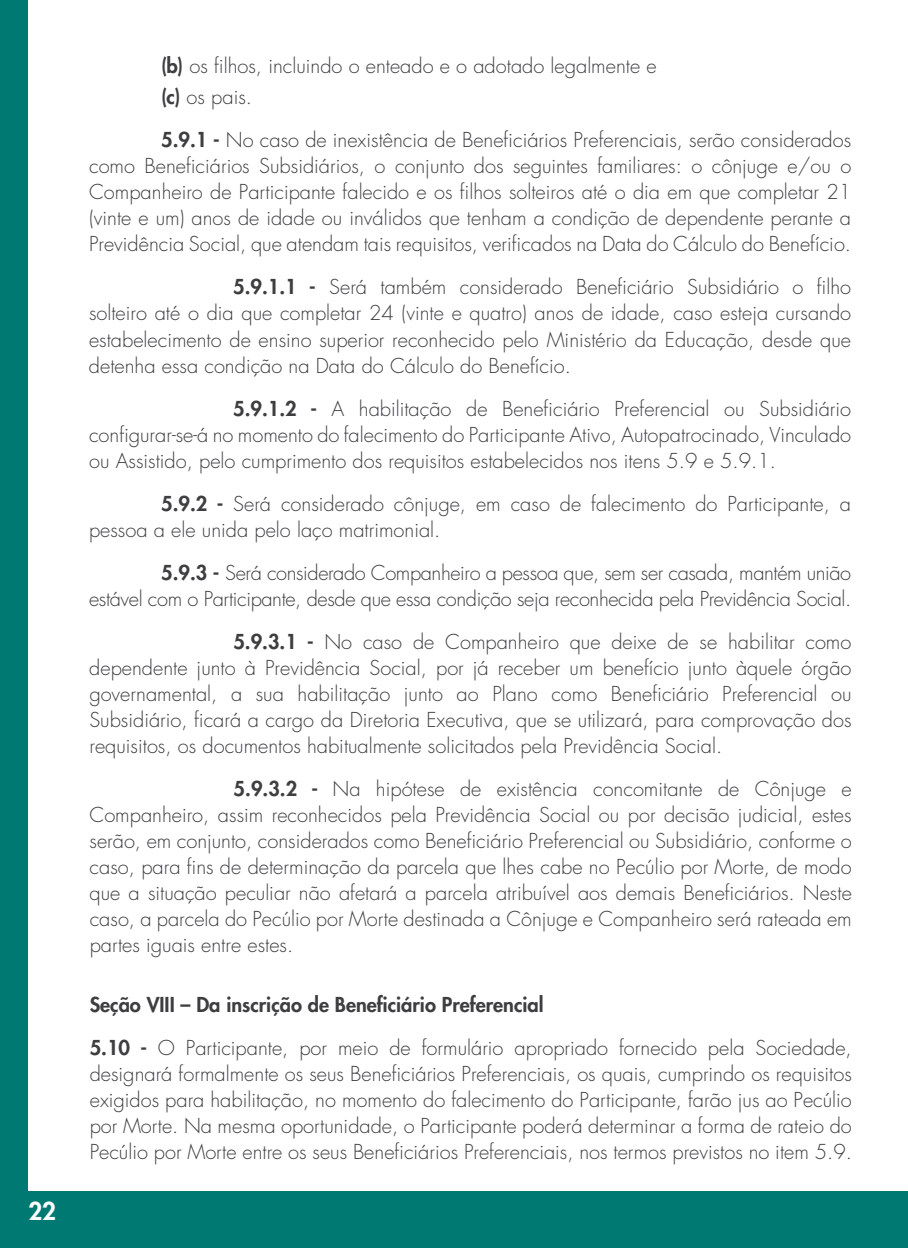
<style>
.page{position:relative;width:908px;height:1248px;background:#fff}
.page>*{position:absolute;margin:0;border:0;box-sizing:border-box;transform-origin:0 0}
.t1{font:800 24px "Futura";color:#fff}
.t2{font:300 20px/26px "Futura";color:#3e3d40;text-align:justify}
.t3{font:300 20px/26px "Futura";letter-spacing:-.02em;color:#3e3d40;text-align:right}
.s1{font-weight:800}
</style>
<div class="page">
<div style="left:0;top:0;width:28px;height:1247px;background:#007973"></div>
<div style="left:0;top:1191px;width:907px;height:56px;background:#007973"></div>
<p class="t1" style="left:28px;top:1194px;width:29px">22</p>
<p class="t2" style="left:161px;top:50px;width:497px;line-height:31.6px"><span class="s1">(b)</span> os filhos, incluindo o enteado e o adotado legalmente e <span class="s1">(c)</span> os pais.</p>
<p class="t2" style="left:89px;top:127px;width:763px;text-indent:72px"><span class="s1">5.9.1 -</span> No caso de inexistência de Beneficiários Preferenciais, serão considerados como Beneficiários Subsidiários, o conjunto dos seguintes familiares: o cônjuge e/ou o Companheiro de Participante falecido e os filhos solteiros até o dia em que completar 21 (vinte e um) anos de idade ou inválidos que tenham a condição de dependente perante a Previdência Social, que atendam tais requisitos, verificados na Data do Cálculo do Benefício.</p>
<p class="t2" style="left:89px;top:274px;width:763px;text-indent:144px"><span class="s1">5.9.1.1 -</span> Será também considerado Beneficiário Subsidiário o filho solteiro até o dia que completar 24 (vinte e quatro) anos de idade, caso esteja cursando estabelecimento de ensino superior reconhecido pelo Ministério da Educação, desde que detenha essa condição na Data do Cálculo do Benefício.</p>
<p class="t2" style="left:89px;top:395px;width:763px;text-indent:144px"><span class="s1">5.9.1.2 -</span> A habilitação de Beneficiário Preferencial ou Subsidiário configurar-se-á no momento do falecimento do Participante Ativo, Autopatrocinado, Vinculado ou Assistido, pelo cumprimento dos requisitos estabelecidos nos itens 5.9 e 5.9.1.</p>
<p class="t2" style="left:89px;top:490px;width:763px;text-indent:72px"><span class="s1">5.9.2 -</span> Será considerado cônjuge, em caso de falecimento do Participante, a pessoa a ele unida pelo laço matrimonial.</p>
<p class="t3" style="left:89px;top:559px;width:763px"><span class="s1">5.9.3 -</span> Será considerado Companheiro a pessoa que, sem ser casada, mantém união<br>estável com o Participante, desde que essa condição seja reconhecida pela Previdência Social.</p>
<p class="t2" style="left:89px;top:628px;width:763px;text-indent:144px"><span class="s1">5.9.3.1 -</span> No caso de Companheiro que deixe de se habilitar como dependente junto à Previdência Social, por já receber um benefício junto àquele órgão governamental, a sua habilitação junto ao Plano como Beneficiário Preferencial ou Subsidiário, ficará a cargo da Diretoria Executiva, que se utilizará, para comprovação dos requisitos, os documentos habitualmente solicitados pela Previdência Social.</p>
<p class="t2" style="left:89px;top:775px;width:763px;text-indent:144px"><span class="s1">5.9.3.2 -</span> Na hipótese de existência concomitante de Cônjuge e Companheiro, assim reconhecidos pela Previdência Social ou por decisão judicial, estes serão, em conjunto, considerados como Beneficiário Preferencial ou Subsidiário, conforme o caso, para fins de determinação da parcela que lhes cabe no Pecúlio por Morte, de modo que a situação peculiar não afetará a parcela atribuível aos demais Beneficiários. Neste caso, a parcela do Pecúlio por Morte destinada a Cônjuge e Companheiro será rateada em partes iguais entre estes.</p>
<p class="t2" style="left:90px;top:983px;width:763px;line-height:43px"><span class="s1">Seção VIII – Da inscrição de Beneficiário Preferencial<br>5.10 -</span> O Participante, por meio de formulário apropriado fornecido pela Sociedade,</p>
<p class="t2" style="left:90px;top:1060px;width:763px">designará formalmente os seus Beneficiários Preferenciais, os quais, cumprindo os requisitos exigidos para habilitação, no momento do falecimento do Participante, farão jus ao Pecúlio por Morte. Na mesma oportunidade, o Participante poderá determinar a forma de rateio do Pecúlio por Morte entre os seus Beneficiários Preferenciais, nos termos previstos no item 5.9.</p>
</div>
